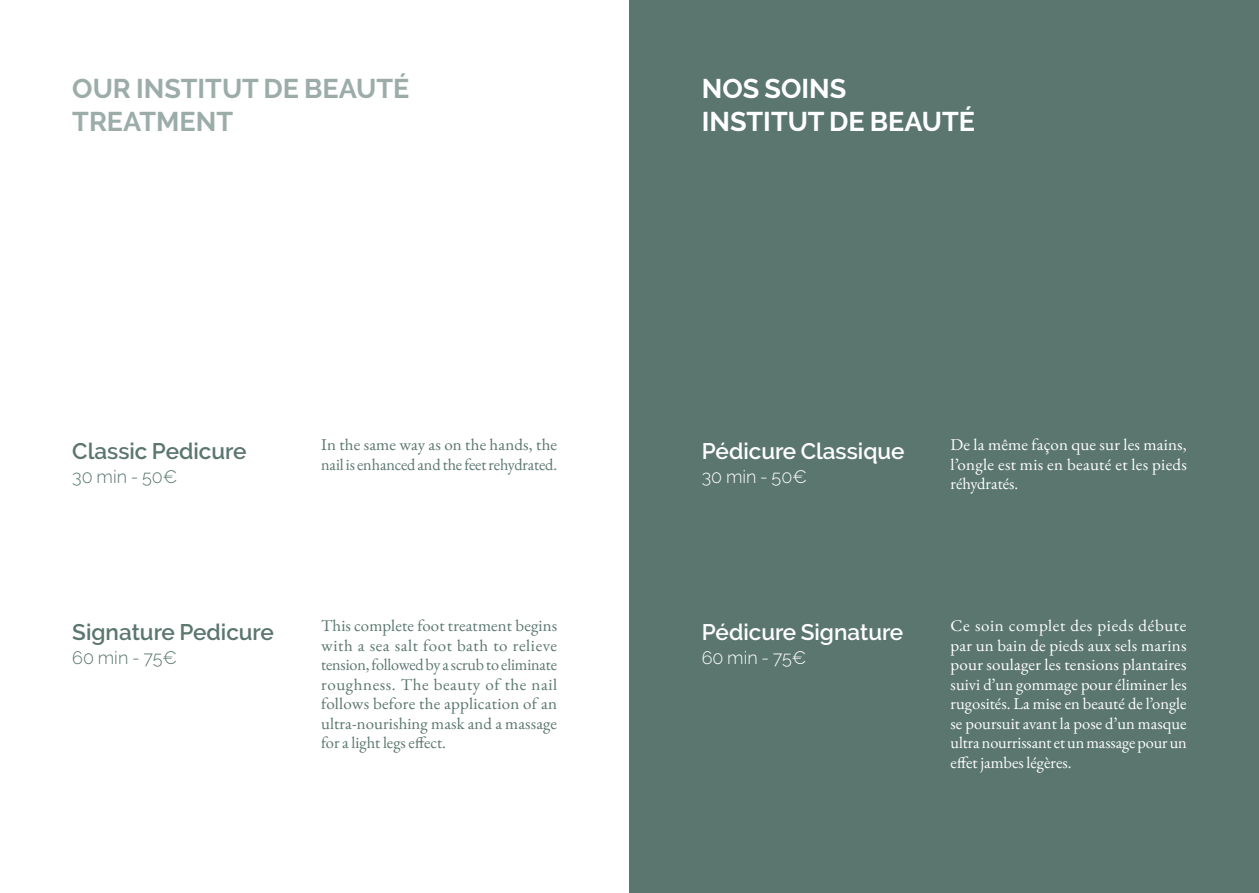
<style>
.page{position:relative;width:1259px;height:893px;background:#fff}
.page>*{position:absolute;margin:0;border:0;box-sizing:border-box;transform-origin:0 0}
.sous-titres{font:700 27px "Raleway";color:#9cada9}
.sous-titres-2{font:700 27px "Raleway";color:#fff}
.sous-titres-3{font:600 22.5px "Raleway";color:#fff}
.sous-titres-4{font:600 22.5px "Raleway";color:#5a766f}
.corps{font:300 18px "Raleway";color:#5a766f}
.corps-2{font:300 18px "Raleway";color:#fff}
.corps-3{font:16.5px/19.5px "EB Garamond";color:#fff;text-align:justify}
.corps-4{font:16.5px/19.5px "EB Garamond";letter-spacing:.005em;color:#5a766f}
</style>
<div class="page">
<div style="left:629px;top:0;width:630px;height:893px;background:#5a766f"></div>
<p class="sous-titres" style="left:72px;top:73px;width:338px">OUR INSTITUT DE BEAUTÉ</p>
<p class="sous-titres" style="left:72px;top:106px;width:162px">TREATMENT</p>
<p class="sous-titres-4" style="left:72px;top:438px;width:176px">Classic Pedicure</p>
<p class="corps" style="left:72px;top:466px;width:107px">30 min - 50€</p>
<p class="corps-4" style="left:321px;top:435px;width:237px">In the same way as on the hands, the nail is enhanced and the feet rehydrated.</p>
<p class="sous-titres-4" style="left:72px;top:619px;width:203px">Signature Pedicure</p>
<p class="corps" style="left:72px;top:647px;width:106px">60 min - 75€</p>
<p class="corps-4" style="left:321px;top:616px;width:238px;text-align:justify">This complete foot treatment begins with a sea salt foot bath to relieve tension, followed by a scrub to eliminate roughness. The beauty of the nail follows before the application of an ultra-nourishing mask and a massage for a light legs effect.</p>
<p class="sous-titres-2" style="left:702px;top:73px;width:146px">NOS SOINS</p>
<p class="sous-titres-2" style="left:702px;top:106px;width:275px">INSTITUT DE BEAUTÉ</p>
<p class="sous-titres-3" style="left:702px;top:438px;width:204px">Pédicure Classique</p>
<p class="corps-2" style="left:702px;top:466px;width:107px">30 min - 50€</p>
<p class="corps-3" style="left:950px;top:435px;width:238px">De la même façon que sur les mains, l’ongle est mis en beauté et les pieds réhydratés.</p>
<p class="sous-titres-3" style="left:702px;top:619px;width:203px">Pédicure Signature</p>
<p class="corps-2" style="left:702px;top:647px;width:106px">60 min - 75€</p>
<p class="corps-3" style="left:950px;top:616px;width:238px">Ce soin complet des pieds débute par un bain de pieds aux sels marins pour soulager les tensions plantaires suivi d’un gommage pour éliminer les rugosités. La mise en beauté de l’ongle se poursuit avant la pose d’un masque ultra nourrissant et un massage pour un effet jambes légères.</p>
</div>
